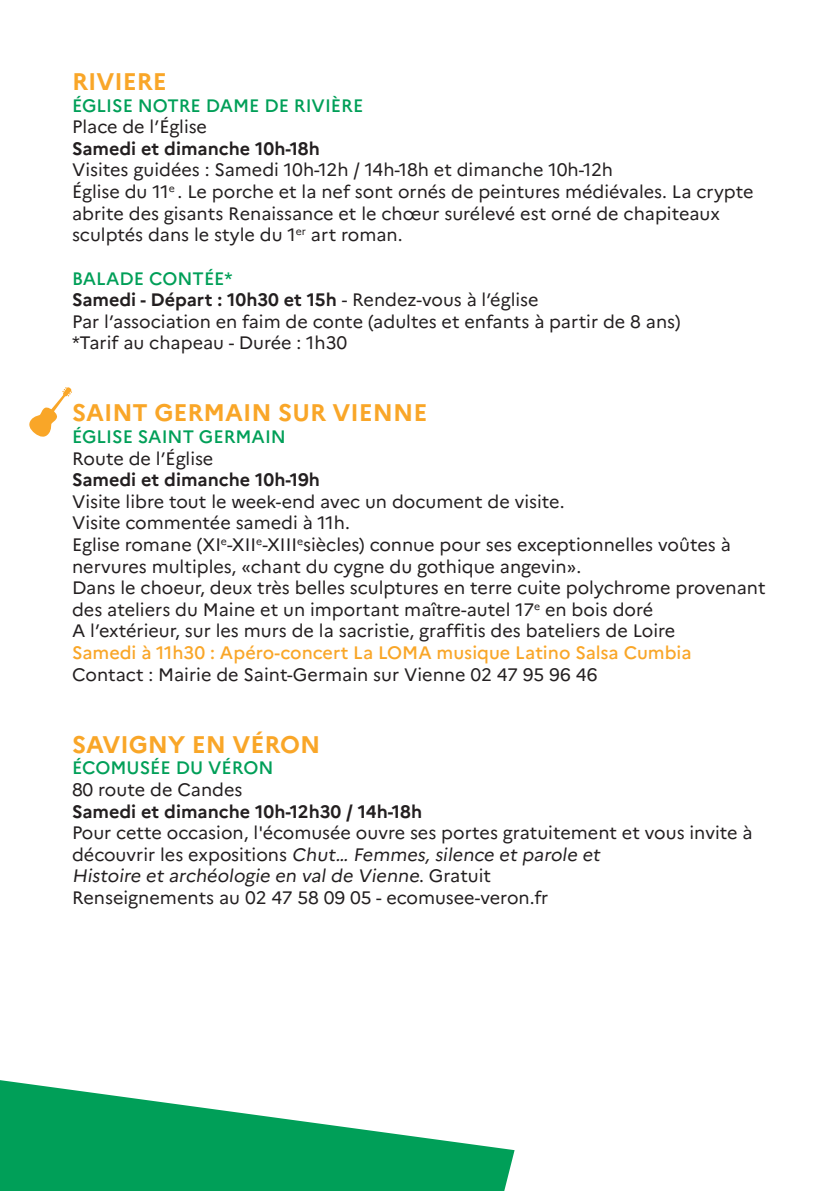
<style>
.page{position:relative;width:840px;height:1191px;background:#fff}
.page>*{position:absolute;margin:0;border:0;box-sizing:border-box;transform-origin:0 0}
.t1{font:700 24px "Marianne";color:#f9a628}
.t2{font:18px/21.6px "Marianne";color:#231f20}
.t3{font:700 18px "Marianne";color:#231f20}
.t4{font:500 18px "Marianne";color:#009f58}
.t5{font:500 18px "Marianne";color:#f9a628}
.s1{font-weight:400}
</style>
<div class="page">
<svg style="left:29px;top:387px;width:43px;height:50px"></svg>
<svg style="left:0;top:1080px;width:514px;height:111px;fill:#009f58"></svg>
<p class="t1" style="left:72px;top:67px;width:96px">RIVIERE</p>
<p class="t4" style="left:72px;top:94px;width:292px">ÉGLISE NOTRE DAME DE RIVIÈRE</p>
<p class="t2" style="left:72px;top:116px;width:136px">Place de l’Église</p>
<p class="t3" style="left:72px;top:137px;width:249px">Samedi et dimanche 10h-18h</p>
<p class="t2" style="left:72px;top:159px;width:542px">Visites guidées : Samedi 10h-12h / 14h-18h et dimanche 10h-12h</p>
<p class="t2" style="left:72px;top:181px;width:682px">Église du 11<sup>e</sup> . Le porche et la nef sont ornés de peintures médiévales. La crypte abrite des gisants Renaissance et le chœur surélevé est orné de chapiteaux sculptés dans le style du 1<sup>er</sup> art roman.</p>
<p class="t4" style="left:72px;top:267px;width:162px">BALADE CONTÉE*</p>
<p class="t3" style="left:72px;top:289px;width:467px">Samedi - Départ : 10h30 et 15h <span class="s1">- Rendez-vous à l’église</span></p>
<p class="t2" style="left:72px;top:310px;width:609px">Par l’association en faim de conte (adultes et enfants à partir de 8 ans)</p>
<p class="t2" style="left:72px;top:332px;width:276px">*Tarif au chapeau - Durée : 1h30</p>
<p class="t1" style="left:72px;top:398px;width:356px">SAINT GERMAIN SUR VIENNE</p>
<p class="t4" style="left:72px;top:425px;width:215px">ÉGLISE SAINT GERMAIN</p>
<p class="t2" style="left:72px;top:447px;width:143px">Route de l’Église</p>
<p class="t3" style="left:72px;top:469px;width:249px">Samedi et dimanche 10h-19h</p>
<p class="t2" style="left:72px;top:490px;width:493px">Visite libre tout le week-end avec un document de visite.</p>
<p class="t2" style="left:72px;top:512px;width:279px">Visite commentée samedi à 11h.</p>
<p class="t2" style="left:72px;top:534px;width:659px">Eglise romane (XI<sup>e</sup>-XII<sup>e</sup>-XIII<sup>e</sup>siècles) connue pour ses exceptionnelles voûtes à nervures multiples, «chant du cygne du gothique angevin».</p>
<p class="t2" style="left:72px;top:577px;width:694px">Dans le choeur, deux très belles sculptures en terre cuite polychrome provenant des ateliers du Maine et un important maître-autel 17<sup>e</sup> en bois doré</p>
<p class="t2" style="left:72px;top:620px;width:604px">A l’extérieur, sur les murs de la sacristie, graffitis des bateliers de Loire</p>
<p class="t5" style="left:72px;top:641px;width:620px">Samedi à 11h30 : Apéro-concert La LOMA musique Latino Salsa Cumbia</p>
<p class="t2" style="left:72px;top:663px;width:526px">Contact : Mairie de Saint-Germain sur Vienne 02 47 95 96 46</p>
<p class="t1" style="left:72px;top:729px;width:250px">SAVIGNY EN VÉRON</p>
<p class="t4" style="left:72px;top:757px;width:203px">ÉCOMUSÉE DU VÉRON</p>
<p class="t2" style="left:72px;top:778px;width:172px">80 route de Candes</p>
<p class="t3" style="left:72px;top:800px;width:351px">Samedi et dimanche 10h-12h30 / 14h-18h</p>
<p class="t2" style="left:72px;top:822px;width:681px">Pour cette occasion, l'écomusée ouvre ses portes gratuitement et vous invite à d éco u v r i r l es ex p os i t i o n s Chut… Femmes, silence et parole et</p>
<p class="t2" style="left:72px;top:865px;width:420px">Histoire et archéologie en val de Vienne. G ra t u i t</p>
<p class="t2" style="left:72px;top:886px;width:477px">Renseignements au 02 47 58 09 05 - ecomusee-veron.fr</p>
</div>
